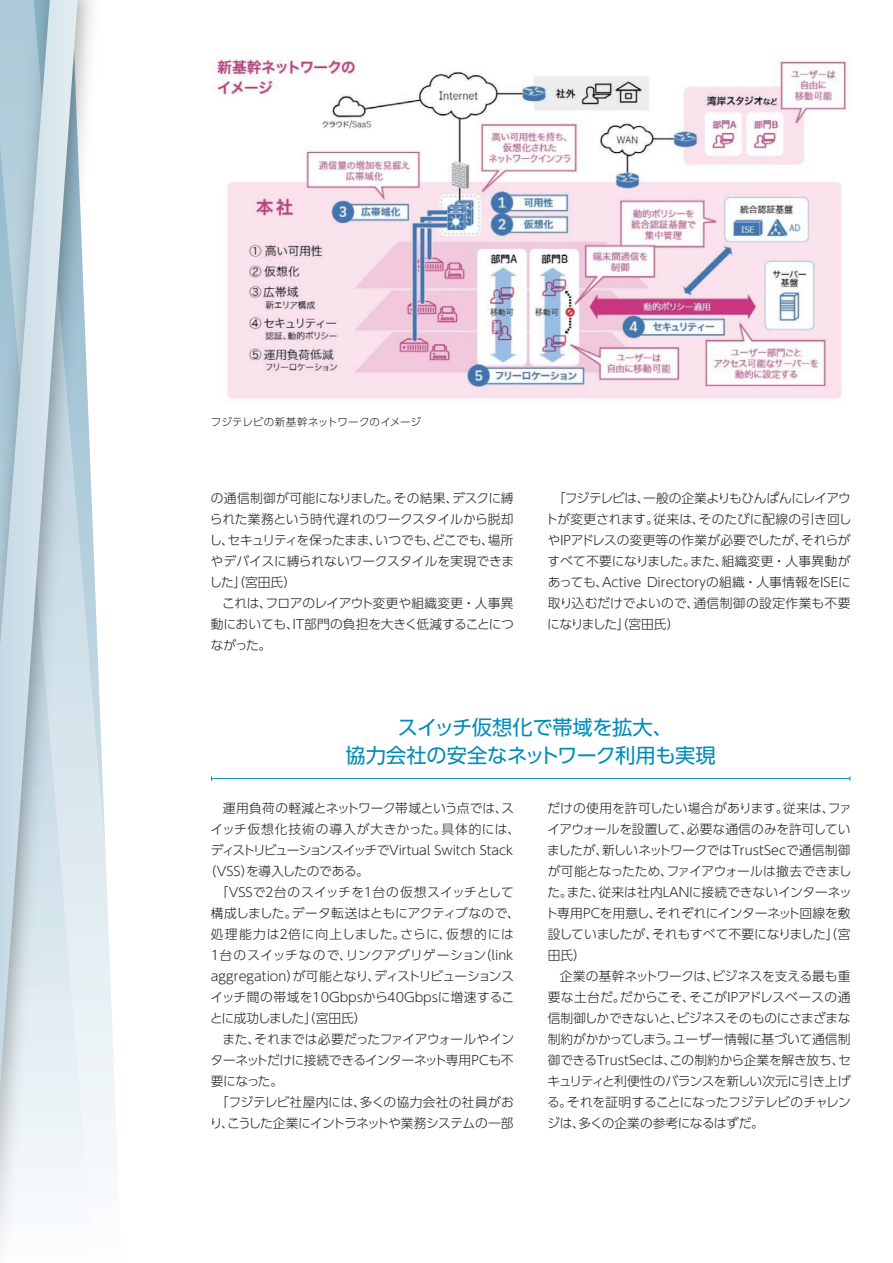
<style>
.page{position:relative;width:893px;height:1263px;background:#fff}
.page>*{position:absolute;margin:0;border:0;box-sizing:border-box;transform-origin:0 0}
.t1{font:20.25px/28.5px "UD Shin Go Pro";letter-spacing:-.015em;color:#008cb7;text-align:center}
.t2{font:300 12.75px/21px "UD Shin Go Pro";letter-spacing:-.01em;color:#231f20;text-align:justify}
.t3{font:300 12.75px "UD Shin Go Pro";letter-spacing:-.035em;color:#231f20}
.t4{font:300 12.75px "UD Shin Go Pro";letter-spacing:.01em;color:#231f20}
.t5{font:300 12.75px "UD Shin Go Pro";letter-spacing:-.045em;color:#231f20}
.t6{font:300 12.75px "UD Shin Go Pro";letter-spacing:.07em;color:#231f20}
.t7{font:300 12.75px "UD Shin Go Pro";letter-spacing:.065em;color:#231f20}
.t8{font:300 12.75px "UD Shin Go Pro";letter-spacing:.025em;color:#231f20}
.t9{font:300 12.75px "UD Shin Go Pro";letter-spacing:-.09em;color:#231f20}
.t10{font:300 10.5px "UD Shin Go Pro";letter-spacing:.01em;color:#231f20}
</style>
<div class="page">
<img style="left:213px;top:59px;width:637px;height:340px">
<svg style="left:109px;top:952px;width:8px;height:203px;fill:#f3f7fa"></svg>
<img style="left:0;top:0;width:109px;height:1251px">
<svg style="left:0;top:0;width:78px;height:1090px;background:#c3d5df"></svg>
<hr style="left:211px;top:778px;width:639px;height:1px;background:#008cb7">
<p class="t10" style="left:211px;top:414px;width:212px">フジテレビの新基幹ネットワークのイメージ</p>
<p class="t2" style="left:209px;top:487px;width:306px">の通信制御が可能になりました。その結果、デスクに縛られた業務という時代遅れのワークスタイルから脱却し、セキュリティを保ったまま、いつでも、どこでも、場所やデバイスに縛られないワークスタイルを実現できました」（宮田氏）</p>
<p class="t2" style="left:211px;top:592px;width:304px;text-indent:11px">これは、フロアのレイアウト変更や組織変更・人事異動においても、IT部門の負担を大きく低減することにつながった。</p>
<p class="t2" style="left:545px;top:487px;width:308px;text-indent:7px">「フジテレビは、一般の企業よりもひんぱんにレイアウトが変更されます。従来は、そのたびに配線の引き回しやIPアドレスの変更等の作業が必要でしたが、それらがすべて不要になりました。また、組織変更・人事異動があっても、Active Directoryの組織・人事情報をISEに取り込むだけでよいので、通信制御の設定作業も不要になりました」（宮田氏）</p>
<h1 class="t1" style="left:346px;top:712px;width:372px">スイッチ仮想化で帯域を拡大、<br>協力会社の安全なネットワーク利用も実現</h1>
<p class="t3" style="left:223px;top:798px;width:293px">運用負荷の軽減とネットワーク帯域という点では、ス</p>
<p class="t6" style="left:211px;top:819px;width:311px">イッチ仮想化技術の導入が大きかった。具体的には、</p>
<p class="t2" style="left:211px;top:839px;width:304px">ディストリビューションスイッチでVirtual Switch Stack</p>
<p class="t2" style="left:204px;top:860px;width:166px">（VSS）を導入したのである。</p>
<p class="t2" style="left:216px;top:881px;width:299px">「VSSで2台のスイッチを1台の仮想スイッチとして</p>
<p class="t2" style="left:211px;top:902px;width:311px">構成しました。データ転送はともにアクティブなので、</p>
<p class="t7" style="left:211px;top:924px;width:304px">処理能力は2倍に向上しました。さらに、仮想的には</p>
<p class="t4" style="left:211px;top:945px;width:304px">1台のスイッチなので、リンクアグリゲーション（link</p>
<p class="t2" style="left:211px;top:965px;width:305px">aggregation）が可能となり、ディストリビューションス</p>
<p class="t2" style="left:211px;top:986px;width:305px">イッチ間の帯域を10Gbpsから40Gbpsに増速するこ</p>
<p class="t9" style="left:210px;top:1008px;width:158px">とに成功しました」（宮田氏）</p>
<p class="t2" style="left:222px;top:1028px;width:293px">また、それまでは必要だったファイアウォールやイン</p>
<p class="t3" style="left:211px;top:1050px;width:305px">ターネットだけに接続できるインターネット専用PCも不</p>
<p class="t2" style="left:211px;top:1070px;width:74px">要になった。</p>
<p class="t8" style="left:216px;top:1092px;width:299px">「フジテレビ社屋内には、多くの協力会社の社員がお</p>
<p class="t5" style="left:210px;top:1113px;width:305px">り、こうした企業にイントラネットや業務システムの一部</p>
<p class="t2" style="left:545px;top:797px;width:308px">だけの使用を許可したい場合があります。従来は、ファイアウォールを設置して、必要な通信のみを許可していましたが、新しいネットワークではTrustSecで通信制御が可能となったため、ファイアウォールは撤去できました。また、従来は社内LANに接続できないインターネット専用PCを用意し、それぞれにインターネット回線を敷設していましたが、それもすべて不要になりました」（宮田氏）</p>
<p class="t2" style="left:547px;top:965px;width:305px;text-indent:12px">企業の基幹ネットワークは、ビジネスを支える最も重要な土台だ。だからこそ、そこがIPアドレスベースの通信制御しかできないと、ビジネスそのものにさまざまな制約がかかってしまう。ユーザー情報に基づいて通信制御できるTrustSecは、この制約から企業を解き放ち、セキュリティと利便性のバランスを新しい次元に引き上げる。それを証明することになったフジテレビのチャレンジは、多くの企業の参考になるはずだ。</p>
</div>
